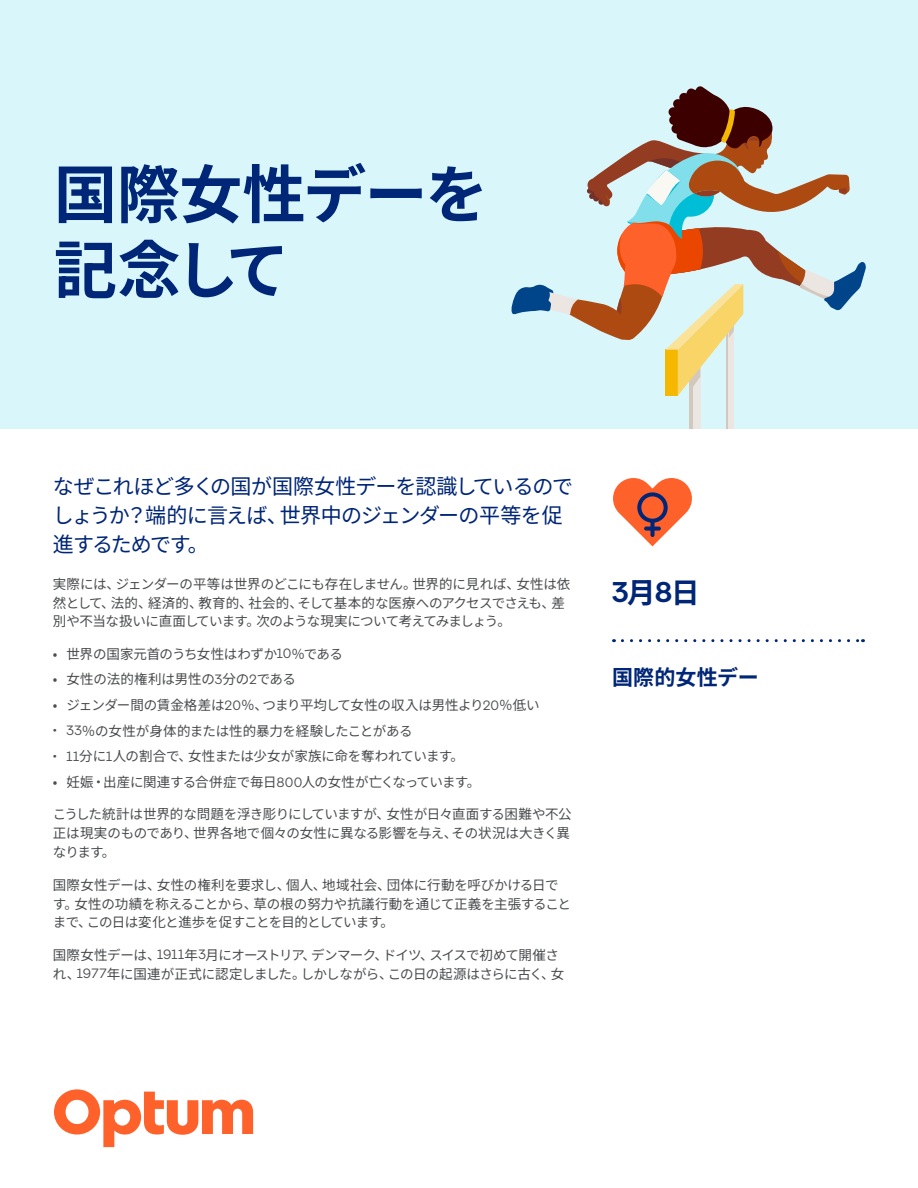
<style>
.page{position:relative;width:918px;height:1188px;background:#fff}
.page>*{position:absolute;margin:0;border:0;box-sizing:border-box;transform-origin:0 0}
.Headline{font:700 63px/75.6px "Noto Sans JP";letter-spacing:-.025em;color:#002677}
.t1{font:700 28.5px "Enterprise Sans";color:#002677}
.Intro{font:21px/29.4px "Noto Sans JP";letter-spacing:-.045em;color:#002677}
.t2{font:700 21px "Noto Sans JP";letter-spacing:.005em;color:#002677}
.Body{font:13.5px/18.9px "Noto Sans JP";letter-spacing:-.02em;color:#4b4d4f}
.Body-2{font:13.5px/18.9px "Noto Sans JP";letter-spacing:-.04em;color:#4b4d4f}
.s1{font-family:"Enterprise Sans"}
.s2{font-family:"Noto Sans JP"}
</style>
<div class="page">
<div style="left:0;top:0;width:918px;height:429px;background:#d9f6fa"></div>
<svg style="left:622px;top:639px;width:241px;height:3px"></svg>
<hr style="left:689px;top:360px;width:4px;height:69px;background:#d2c8be">
<div style="left:693px;top:360px;width:7px;height:69px;background:#ebe6e1"></div>
<hr style="left:726px;top:314px;width:3px;height:115px;background:#d2c8be">
<div style="left:729px;top:314px;width:5px;height:115px;background:#ebe6e1"></div>
<svg style="left:511px;top:86px;width:355px;height:310px"></svg>
<svg style="left:613px;top:478px;width:79px;height:68px"></svg>
<svg style="left:54px;top:1089px;width:199px;height:58px"></svg>
<p class="Headline" style="left:54px;top:158px;width:436px">国際女性デーを記念して</p>
<p class="Intro" style="left:53px;top:472px;width:522px">なぜこれほど多くの国が国際女性デーを認識しているのでしょうか？端的に言えば、世界中のジェンダーの平等を促進するためです。</p>
<p class="Body" style="left:53px;top:575px;width:519px">実際には、ジェンダーの平等は世界のどこにも存在しません。世界的に見れば、女性は依然として、法的、経済的、教育的、社会的、そして基本的な医療へのアクセスでさえも、差別や不当な扱いに直面しています。次のような現実について考えてみましょう。</p>
<p class="Body" style="left:53px;top:645px;width:292px">• 世界の国家元首のうち女性はわずか<span class="s1">10</span>％である</p>
<p class="Body" style="left:53px;top:670px;width:245px">• 女性の法的権利は男性の<span class="s1">3</span>分の<span class="s1">2</span>である</p>
<p class="Body" style="left:53px;top:696px;width:488px">• ジェンダー間の賃金格差は<span class="s1">20</span>％、つまり平均して女性の収入は男性より<span class="s1">20</span>％低い</p>
<p class="Body" style="left:53px;top:722px;width:361px"><span class="s1">• 33</span>％の女性が身体的または性的暴力を経験したことがある</p>
<p class="Body" style="left:53px;top:747px;width:413px"><span class="s1">• 11</span>分に<span class="s1">1</span>人の割合で、女性または少女が家族に命を奪われています。</p>
<p class="Body" style="left:53px;top:773px;width:429px">• 妊娠・出産に関連する合併症で毎日<span class="s1">800</span>人の女性が亡くなっています。</p>
<p class="Body" style="left:53px;top:805px;width:520px">こうした統計は世界的な問題を浮き彫りにしていますが、女性が日々直面する困難や不公正は現実のものであり、世界各地で個々の女性に異なる影響を与え、その状況は大きく異なります。</p>
<p class="Body" style="left:53px;top:876px;width:520px">国際女性デーは、女性の権利を要求し、個人、地域社会、団体に行動を呼びかける日です。女性の功績を称えることから、草の根の努力や抗議行動を通じて正義を主張することまで、この日は変化と進歩を促すことを目的としています。</p>
<p class="Body-2" style="left:53px;top:946px;width:513px">国際女性デーは、<span class="s1">1911</span>年<span class="s1">3</span>月にオーストリア、デンマーク、ドイツ、スイスで初めて開催され、<span class="s1">1977</span>年に国連が正式に認定しました。しかしながら、この日の起源はさらに古く、女</p>
<p class="t1" style="left:612px;top:573px;width:89px">3<span class="s2">月</span>8<span class="s2">日</span></p>
<p class="t2" style="left:612px;top:665px;width:148px">国際的女性デー</p>
</div>
